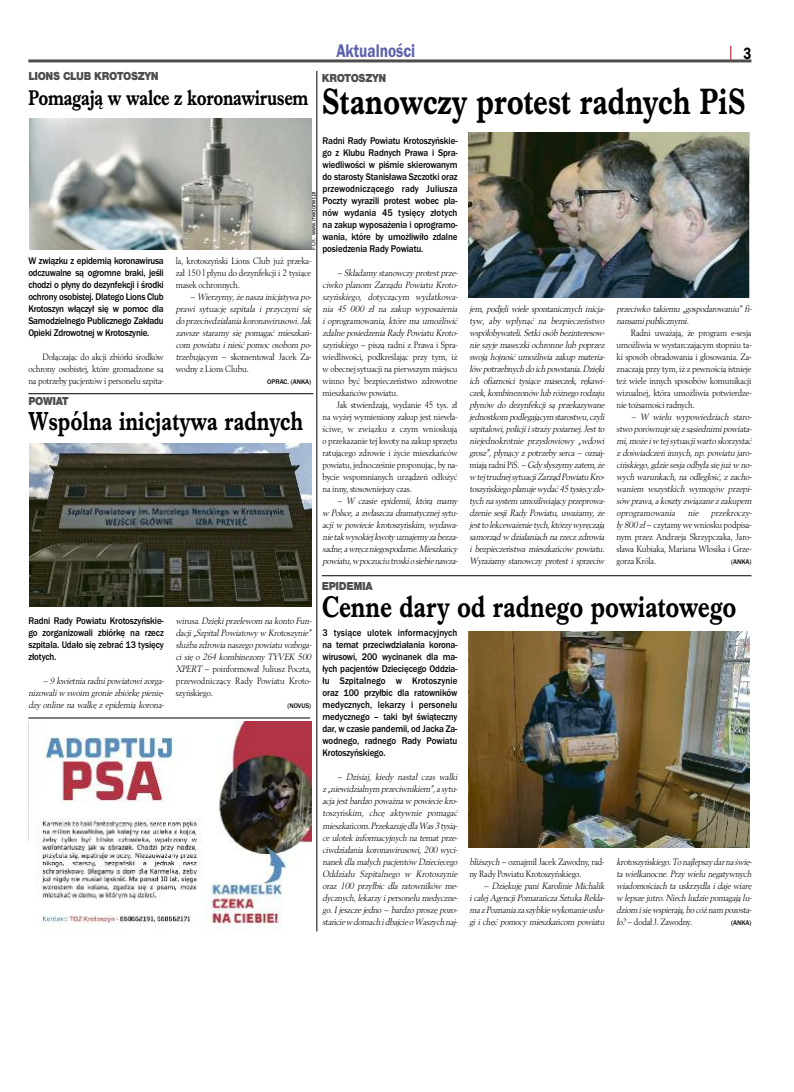
<style>
.page{position:relative;width:794px;height:1092px;background:#fff}
.page>*{position:absolute;margin:0;border:0;box-sizing:border-box;transform-origin:0 0}
.t1{font:700 38px "Imprint URWTCE";color:#000;scale:.8 1}
.t2{font:700 31px "Imprint URWTCE";color:#000;scale:.8 1}
.t3{font:700 27px "Imprint URWTCE";color:#000;scale:.8 1}
.t4{font:700 22px "Imprint URWTCE";letter-spacing:-.015em;color:#000;scale:.8 1}
.t5{font:19px "Franklin Got URWTCE Dem";color:#5b60ad;scale:.8 1}
.t6{font:17px "Franklin Got URWTCE Dem";color:#000;scale:.8 1}
.t7{font:900 12px "Nimbus San TCE";letter-spacing:-.035em;color:#4d4d4d;scale:.9 1}
.t8{font:500 10px/12px "Franklin Got URWTCE";letter-spacing:-.01em;color:#000;text-align:justify;scale:.9 1}
.t9{font:italic 9.6px/12px "Berling TCE";letter-spacing:-.02em;color:#000;scale:.9 1}
.t10{font:9.6px/12px "Berling TCE";letter-spacing:-.015em;color:#000;text-align:justify;scale:.9 1}
.t11{font:500 7px "Franklin Got URWTCE";color:#000;scale:.95 1}
.t12{font:6px "Helvetica";letter-spacing:-.005em;color:#000}
.s1{font-style:normal}
.s2{font-style:italic}
</style>
<div class="page">
<hr style="left:28px;top:59px;width:723px;height:3px;background:#4d4d4d">
<svg style="left:730px;top:46px;width:1px;height:14px"></svg>
<hr style="left:316px;top:71px;width:1px;height:860px;background:#000">
<img style="left:29px;top:118px;width:282px;height:132px">
<img style="left:468px;top:133px;width:281px;height:164px">
<img style="left:468px;top:631px;width:281px;height:216px">
<img style="left:29px;top:443px;width:282px;height:163px">
<hr style="left:28px;top:393px;width:285px;height:1px;background:#000">
<hr style="left:28px;top:717px;width:282px;height:1px;background:#000">
<img style="left:28px;top:721px;width:283px;height:210px">
<hr style="left:322px;top:575px;width:429px;height:1px;background:#000">
<p class="t7" style="left:28px;top:69px;width:146px">LIONS CLUB KROTOSZYN</p>
<h3 class="t4" style="left:28px;top:85px;width:352px">Pomagają w walce z koronawirusem</h3>
<h3 class="t5" style="left:336px;top:40px;width:100px">Aktualności</h3>
<h3 class="t6" style="left:743px;top:43px;width:11px">3</h3>
<p class="t7" style="left:322px;top:70px;width:73px">KROTOSZYN</p>
<h1 class="t1" style="left:322px;top:78px;width:531px">Stanowczy protest radnych PiS</h1>
<p class="t8" style="left:322px;top:135px;width:151px">Radni Rady Powiatu Krotoszyńskie&shy;go z Klubu Radnych Prawa i Spra&shy;wiedliwości w piśmie skierowanym do starosty Stanisława Szczotki oraz przewodniczącego rady Juliusza Poczty wyrazili protest wobec pla&shy;nów wydania 45 tysięcy złotych na zakup wyposażenia i oprogramo&shy;wania, które by umożliwiło zdalne posiedzenia Rady Powiatu.</p>
<p class="t9" style="left:322px;top:267px;width:153px;text-indent:14px">– Składamy stanowczy protest prze&shy;ciwko planom Zarządu Powiatu Kroto&shy;szyńskiego, dotyczącym wydatkowa&shy;nia 45 000 zł na zakup wyposażenia i oprogramowania, które ma umożliwić zdalne posiedzenia Rady Powiatu Kroto&shy;szyńskiego <span class="s1">– piszą radni z Prawa i Spra&shy;wiedliwości, podkreślając przy tym, iż w obecnej sytuacji na pierwszym miejscu winno być bezpieczeństwo zdrowotne mieszkańców powiatu.</span></p>
<p class="t10" style="left:322px;top:399px;width:151px;text-indent:14px">Jak stwierdzają, wydanie 45 tys. zł na wyżej wymieniony zakup jest niewła&shy;ściwe, w związku z czym wnioskują o przekazanie tej kwoty na zakup sprzętu ratującego zdrowie i życie mieszkańców powiatu, jednocześnie proponując, by na&shy;bycie wspomnianych urządzeń odłożyć na inny, stosowniejszy czas.</p>
<p class="t9" style="left:322px;top:495px;width:153px;text-indent:14px">– W czasie epidemii, którą mamy w Polsce, a zwłaszcza dramatycznej sytu&shy;acji w powiecie krotoszyńskim, wydawa&shy;nie tak wysokiej kwoty uznajemy za bezza&shy;sadne, awręczniegospodarne.Mieszkańcy powiatu, w poczuciutroskio siebienawza-</p>
<p class="t12" style="left:311px;top:250px;width:60px;rotate:-90deg">FOT. www.medonet.pl</p>
<p class="t10" style="left:176px;top:255px;width:152px">la, krotoszyński Lions Club już przeka&shy;zał 150 l płynu do dezynfekcji i 2 tysiące masek ochronnych.</p>
<p class="t9" style="left:176px;top:291px;width:153px;text-indent:14px">– Wierzymy, że nasza inicjatywa po&shy;prawi sytuację szpitala i przyczyni się do przeciwdziałania koronawirusowi. Jak zawsze staramy się pomagać mieszkań&shy;com powiatu i nieść pomoc osobom po&shy;trzebującym <span class="s1">– skomentował Jacek Za&shy;wodny z Lions Clubu.</span></p>
<p class="t11" style="left:267px;top:377px;width:48px">OPRAC. (ANKA)</p>
<p class="t8" style="left:28px;top:255px;width:152px">W związku z epidemią koronawirusa odczuwalne są ogromne braki, jeśli chodzi o płyny do dezynfekcji i środki ochrony osobistej. Dlatego Lions Club Krotoszyn włączył się w pomoc dla Samodzielnego Publicznego Zakładu Opieki Zdrowotnej w Krotoszynie.</p>
<p class="t10" style="left:28px;top:351px;width:152px;text-indent:14px">Dołączając do akcji zbiórki środków ochrony osobistej, które gromadzone są na potrzeby pacjentów i personelu szpita-</p>
<p class="t7" style="left:28px;top:394px;width:46px">POWIAT</p>
<h3 class="t3" style="left:28px;top:405px;width:345px">Wspólna inicjatywa radnych</h3>
<p class="t9" style="left:469px;top:303px;width:153px">jem, podjęli wiele spontanicznych inicja&shy;tyw, aby wpłynąć na bezpieczeństwo współobywateli. Setki osób bezinteresow&shy;nie szyje maseczki ochronne lub poprzez swoją hojność umożliwia zakup materia&shy;łów potrzebnych do ich powstania. Dzięki ich ofiarności tysiące maseczek, rękawi&shy;czek, kombinezonów lub różnego rodzaju płynów do dezynfekcji są przekazywane jednostkom podlegającym starostwu, czyli szpitalowi, policji i straży pożarnej. Jest to niejednokrotnie przysłowiowy „wdowi grosz”, płynący z potrzeby serca <span class="s1">– oznaj&shy;miają radni PiS.</span> –Gdy słyszymy zatem, że w tej trudnej sytuacji Zarząd Powiatu Kro&shy;toszyńskiego planuje wydać 45 tysięcy zło&shy;tych na system umożliwiający przeprowa&shy;dzenie sesji Rady Powiatu, uważamy, że jest to lekceważenie tych, którzy wyręczają samorząd w działaniach na rzecz zdrowia i bezpieczeństwa mieszkańców powiatu.<br>Wyrażamy stanowczy protest i sprzeciw</p>
<p class="t9" style="left:616px;top:303px;width:153px">przeciwko takiemu „gospodarowaniu” fi&shy;nansami publicznymi.</p>
<p class="t10" style="left:616px;top:327px;width:151px;text-indent:14px">Radni uważają, że program e-sesja umożliwia w wystarczającym stopniu ta&shy;ki sposób obradowania i głosowania. Za&shy;znaczają przy tym, iż z pewnością istnieje też wiele innych sposobów komunikacji wizualnej, która umożliwia potwierdze&shy;nie tożsamości radnych.</p>
<p class="t9" style="left:616px;top:411px;width:153px;text-indent:14px">– W wielu wypowiedziach staro&shy;stwo porównuje się z sąsiednimi powiata&shy;mi, może i w tej sytuacji warto skorzystać z doświadczeń innych, np. powiatu jaro&shy;cińskiego, gdzie sesja odbyła się już w no&shy;wych warunkach, na odległość, z zacho&shy;waniem wszystkich wymogów przepi&shy;sów prawa, a koszty związane z zakupem oprogramowania nie przekroczy&shy;ły 800zł<span class="s1">– czytamy we wniosku podpisa&shy;nym przez Andrzeja Skrzypczaka, Jaro&shy;sława Kubiaka, Mariana Włosika i Grze&shy;gorza Króla.</span></p>
<p class="t11" style="left:731px;top:557px;width:23px">(ANKA)</p>
<p class="t8" style="left:28px;top:615px;width:152px">Radni Rady Powiatu Krotoszyńskie&shy;go zorganizowali zbiórkę na rzecz szpitala. Udało się zebrać 13 tysięcy złotych.</p>
<p class="t9" style="left:28px;top:675px;width:153px;text-align:justify;text-indent:14px">– 9 kwietnia radni powiatowi zorga&shy;nizowali w swoim gronie zbiórkę pienię&shy;dzy online na walkę z epidemią korona-</p>
<p class="t9" style="left:176px;top:615px;width:153px">wirusa. Dzięki przelewom na konto Fun&shy;dacji „Szpital Powiatowy w Krotoszynie” służba zdrowia naszego powiatu wzboga&shy;ci się o 264 kombinezony TYVEK 500<br>XPERT <span class="s1">– poinformował Juliusz Poczta, przewodniczący Rady Powiatu Kroto&shy;szyńskiego.</span></p>
<p class="t11" style="left:287px;top:701px;width:26px">(NOVUS)</p>
<p class="t7" style="left:322px;top:579px;width:58px">EPIDEMIA</p>
<h2 class="t2" style="left:322px;top:588px;width:520px">Cenne dary od radnego powiatowego</h2>
<p class="t8" style="left:322px;top:627px;width:151px">3 tysiące ulotek informacyjnych na temat przeciwdziałania korona&shy;wirusowi, 200 wycinanek dla ma&shy;łych pacjentów Dziecięcego Oddzia&shy;łu Szpitalnego w Krotoszynie oraz 100 przyłbic dla ratowników medycznych, lekarzy i personelu medycznego – taki był świąteczny dar, w czasie pandemii, od Jacka Za&shy;wodnego, radnego Rady Powiatu Krotoszyńskiego.</p>
<p class="t9" style="left:322px;top:771px;width:153px;text-align:justify;text-indent:14px">– Dzisiaj, kiedy nastał czas walki z „niewidzialnym przeciwnikiem”, a sytu&shy;acja jest bardzo poważna w powiecie kro&shy;toszyńskim, chcę aktywnie pomagać mieszkańcom. Przekazuję dla Was 3 tysią&shy;ce ulotek informacyjnych na temat prze&shy;ciwdziałania koronawirusowi, 200 wyci&shy;nanek dla małych pacjentów Dziecięcego Oddziału Szpitalnego w Krotoszynie oraz 100 przyłbic dla ratowników me&shy;dycznych, lekarzy i personelu medyczne&shy;go. I jeszcze jedno – bardzo proszę pozo&shy;stańcie w domach i dbajcie o Waszych naj-</p>
<p class="t10" style="left:469px;top:855px;width:151px"><span class="s2">bliższych</span> – oznajmił Jacek Zawodny, rad&shy;ny Rady Powiatu Krotoszyńskiego.</p>
<p class="t9" style="left:469px;top:879px;width:153px;text-indent:14px">– Dziękuję pani Karolinie Michalik i całej Agencji Pomarańcza Sztuka Rekla&shy;ma zPoznania za szybkiewykonanieusłu&shy;gi i chęć pomocy mieszkańcom powiatu</p>
<p class="t9" style="left:616px;top:855px;width:153px">krotoszyńskiego.Tonajlepszy darna świę&shy;ta wielkanocne. Przy wielu negatywnych wiadomościach ta uskrzydla i daje wiarę w lepsze jutro. Niech ludzie pomagają lu&shy;dziom i się wspierają, bo cóż nam pozosta&shy;ło?<span class="s1">– dodał J. Zawodny.</span></p>
<p class="t11" style="left:731px;top:917px;width:23px">(ANKA)</p>
</div>
